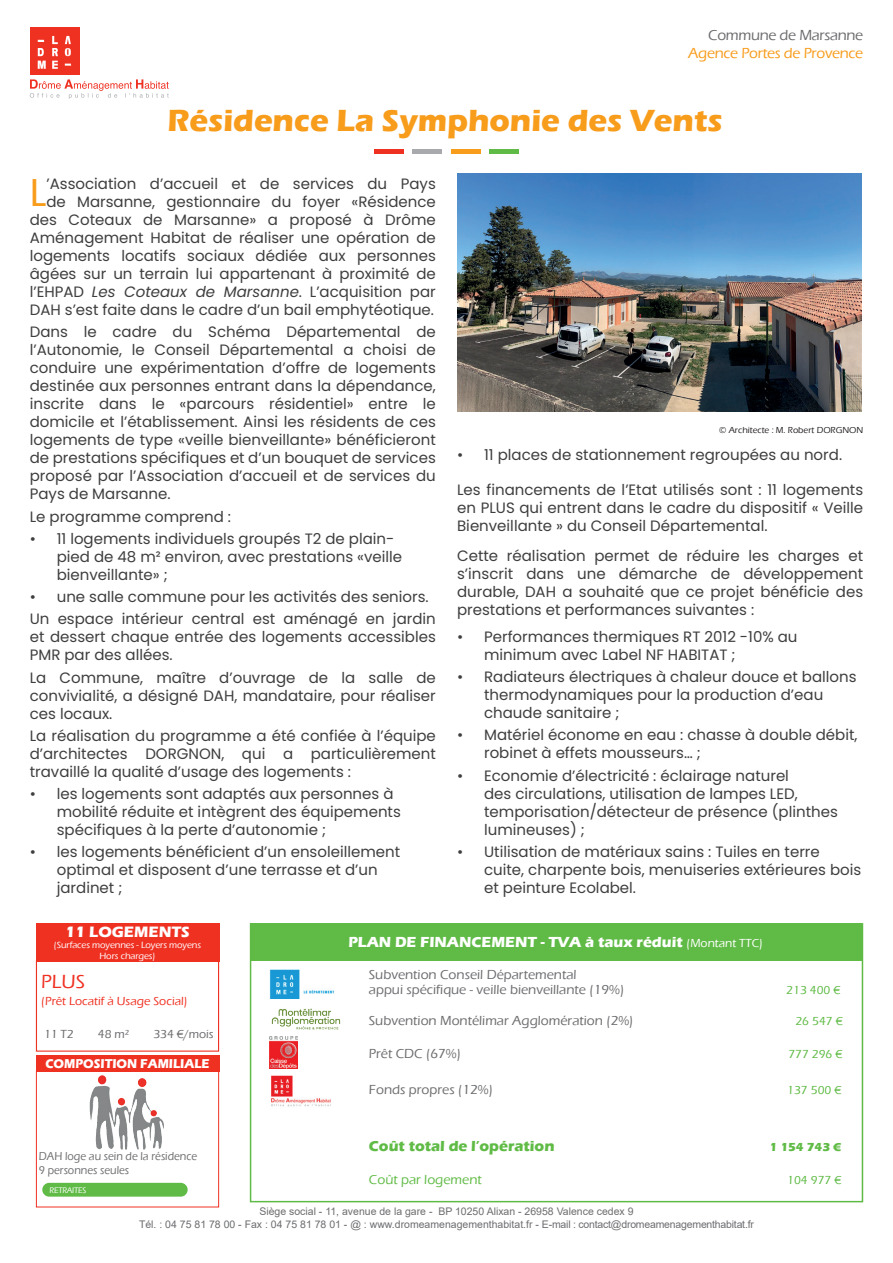
<style>
.page{position:relative;width:893px;height:1263px;background:#fff}
.page>*{position:absolute;margin:0;border:0;box-sizing:border-box;transform-origin:0 0}
.t1{font:38.7px "Poppins";color:#f89c1c}
.t2{font:700 31.5px "Eras ITC";color:#f89c1c}
.t3{font:500 19.65px "Eras ITC";color:#ef3122}
.t4{font:700 15.6px "Eras ITC";color:#fff}
.t5{font:15px/18px "Poppins";color:#3e3e3f}
.t6{font:700 15px "Eras ITC";color:#fff}
.t7{font:500 15px "Eras ITC";letter-spacing:-.02em;color:#f89c1c}
.t8{font:700 15px "Eras ITC";color:#60bb46}
.t9{font:500 15px "Eras ITC";letter-spacing:-.02em;color:#6c6d70}
.t10{font:500 13.5px/15px "Eras ITC";color:#6c6d70}
.t11{font:500 13.5px "Eras ITC";color:#60bb46}
.t12{font:700 13.2px "Eras ITC";color:#fff;scale:.92 1}
.t13{font:500 12px "Eras ITC";color:#60bb46}
.t14{font:500 12px "Eras ITC";color:#ef3122}
.t15{font:500 12px "Eras ITC";color:#6c6d70}
.t16{font:700 12px "Eras ITC";color:#60bb46}
.t17{font:500 11.7px/14.1px "Eras ITC";color:#6c6d70;scale:.92 1}
.t18{font:10.5px/12.6px "Arial";color:#6c6d70;text-align:center}
.t19{font:500 9.3px/10.8px "Eras ITC";letter-spacing:-.01em;color:#fff;text-align:center}
.t20{font:500 9px "Eras ITC";color:#231f20}
.t21{font:500 8.25px "Eras ITC";letter-spacing:-.025em;color:#fff}
.s1{font-style:italic}
.s2{font-weight:500;font-size:12px}
</style>
<div class="page">
<hr style="left:374px;top:149px;width:30px;height:4px;background:#ef3122">
<hr style="left:412px;top:149px;width:30px;height:4px;background:#a8a9ad">
<hr style="left:451px;top:149px;width:29px;height:4px;background:#f89c1c">
<hr style="left:489px;top:149px;width:30px;height:4px;background:#60bb46">
<svg style="left:30px;top:79px;width:139px;height:20px"></svg>
<div style="left:30px;top:28px;width:50px;height:47px;background:#ef3122"></div>
<svg style="left:38px;top:40px;width:6px;height:2px"></svg>
<svg style="left:52px;top:36px;width:6px;height:33px"></svg>
<svg style="left:38px;top:48px;width:8px;height:21px"></svg>
<svg style="left:65px;top:36px;width:6px;height:20px"></svg>
<svg style="left:65px;top:64px;width:6px;height:2px"></svg>
<div style="left:250px;top:923px;width:612px;height:37px;background:#60bb46"></div>
<img style="left:271px;top:1075px;width:60px;height:32px">
<img style="left:270px;top:969px;width:64px;height:30px">
<img style="left:270px;top:1036px;width:27px;height:32px">
<img style="left:457px;top:173px;width:404px;height:239px">
<img style="left:271px;top:1008px;width:70px;height:22px">
<div style="left:36px;top:1055px;width:183px;height:16px;background:#ef3122"></div>
<div style="left:36px;top:1071px;width:183px;height:136px;border:1px solid #ef3122"></div>
<img style="left:90px;top:1075px;width:57px;height:74px">
<div style="left:42px;top:1183px;width:146px;height:13px;background:#60bb46;border-radius:7px"></div>
<div style="left:36px;top:960px;width:183px;height:92px;border:1px solid #ef3122"></div>
<div style="left:36px;top:923px;width:183px;height:39px;background:#ef3122"></div>
<p class="t9" style="left:708px;top:27px;width:156px">Commune de Marsanne</p>
<p class="t7" style="left:688px;top:45px;width:177px">Agence Portes de Provence</p>
<h2 class="t2" style="left:167px;top:102px;width:557px">Résidence La Symphonie des Vents</h2>
<p class="t5" style="left:30px;top:175px;width:408px;text-align:right">’Association d’accueil et de services du Pays de Marsanne, gestionnaire du foyer «Résidence des Coteaux de Marsanne» a proposé à Drôme Aménagement Habitat de réaliser une opération de logements locatifs sociaux dédiée aux personnes âgées sur un terrain lui appartenant à proximité de l’EHPAD <span class="s1">Les Coteaux de Marsanne</span>. L’acquisition par DAH s’est faite dans le cadre d’un bail emphytéotique.</p>
<p class="t5" style="left:30px;top:323px;width:408px;text-align:justify">Dans le cadre du Schéma Départemental de l’Autonomie, le Conseil Départemental a choisi de conduire une expérimentation d’offre de logements destinée aux personnes entrant dans la dépendance, inscrite dans le «parcours résidentiel» entre le domicile et l’établissement. Ainsi les résidents de ces logements de type «veille bienveillante» bénéficieront de prestations spécifiques et d’un bouquet de services proposé par l’Association d’accueil et de services du Pays de Marsanne.</p>
<p class="t5" style="left:30px;top:507px;width:203px">Le programme comprend :</p>
<p class="t5" style="left:57px;top:530px;width:347px;text-indent:-27px">• 11 logements individuels groupés T2 de plain&shy;pied de 48 m² environ, avec prestations «veille bienveillante» ;</p>
<p class="t5" style="left:30px;top:586px;width:408px;line-height:22.2px">• une salle commune pour les activités des seniors.<br>Un espace intérieur central est aménagé en jardin</p>
<p class="t5" style="left:30px;top:628px;width:408px">et dessert chaque entrée des logements accessibles<br>PMR par des allées.</p>
<p class="t5" style="left:30px;top:668px;width:408px;text-align:justify">La Commune, maître d’ouvrage de la salle de convivialité, a désigné DAH, mandataire, pour réaliser ces locaux.</p>
<p class="t5" style="left:30px;top:727px;width:408px;text-align:justify">La réalisation du programme a été confiée à l’équipe d’architectes DORGNON, qui a particulièrement travaillé la qualité d’usage des logements :</p>
<p class="t5" style="left:57px;top:785px;width:346px;text-indent:-27px">• les logements sont adaptés aux personnes à mobilité réduite et intègrent des équipements spécifiques à la perte d’autonomie ;</p>
<p class="t5" style="left:57px;top:843px;width:345px;text-indent:-27px">• les logements bénéficient d’un ensoleillement optimal et disposent d’une terrasse et d’un jardinet ;</p>
<h1 class="t1" style="left:30px;top:170px;width:18px">L</h1>
<p class="t20" style="left:719px;top:425px;width:145px">© Architecte : M. Robert DORGNON</p>
<p class="t5" style="left:457px;top:446px;width:386px">• 11 places de stationnement regroupées au nord.</p>
<p class="t5" style="left:457px;top:481px;width:408px;text-align:justify">Les financements de l’Etat utilisés sont : 11 logements en PLUS qui entrent dans le cadre du dispositif « Veille Bienveillante » du Conseil Départemental.</p>
<p class="t5" style="left:457px;top:547px;width:408px;text-align:justify">Cette réalisation permet de réduire les charges et s’inscrit dans une démarche de développement durable, DAH a souhaité que ce projet bénéficie des prestations et performances suivantes :</p>
<p class="t5" style="left:484px;top:628px;width:315px;text-indent:-27px">• Performances thermiques RT 2012 -10% au minimum avec Label NF HABITAT ;</p>
<p class="t5" style="left:484px;top:668px;width:374px;text-indent:-27px">• Radiateurs électriques à chaleur douce et ballons thermodynamiques pour la production d’eau chaude sanitaire ;</p>
<p class="t5" style="left:484px;top:726px;width:375px;text-indent:-27px">• Matériel économe en eau : chasse à double débit, robinet à effets mousseurs… ;</p>
<p class="t5" style="left:484px;top:766px;width:355px;text-indent:-27px">• Economie d’électricité : éclairage naturel<br>des circulations, utilisation de lampes LED, temporisation/détecteur de présence (plinthes lumineuses) ;</p>
<p class="t5" style="left:484px;top:843px;width:379px;text-indent:-27px">• Utilisation de matériaux sains : Tuiles en terre cuite, charpente bois, menuiseries extérieures bois et peinture Ecolabel.</p>
<p class="t4" style="left:65px;top:923px;width:126px">11 LOGEMENTS</p>
<p class="t19" style="left:54px;top:940px;width:149px">(Surfaces moyennes - Loyers moyens<br>Hors charges)</p>
<h3 class="t3" style="left:41px;top:971px;width:45px">PLUS</h3>
<p class="t14" style="left:41px;top:994px;width:148px">(Prêt Locatif à Usage Social)</p>
<p class="t15" style="left:44px;top:1027px;width:31px">11 T2</p>
<p class="t15" style="left:98px;top:1027px;width:33px">48 m²</p>
<p class="t15" style="left:153px;top:1027px;width:62px">334 €/mois</p>
<p class="t12" style="left:45px;top:1056px;width:180px">COMPOSITION FAMILIALE</p>
<p class="t17" style="left:39px;top:1149px;width:174px">DAH loge au sein de la résidence<br>9 personnes seules</p>
<p class="t21" style="left:50px;top:1185px;width:38px">RETRAITES</p>
<p class="t6" style="left:348px;top:933px;width:416px">PLAN DE FINANCEMENT - TVA à taux réduit <span class="s2">(Montant TTC)</span></p>
<p class="t10" style="left:369px;top:967px;width:257px">Subvention Conseil Départemental<br>appui spécifique - veille bienveillante (19%)</p>
<p class="t13" style="left:786px;top:983px;width:56px">213 400 €</p>
<p class="t10" style="left:369px;top:1013px;width:266px">Subvention Montélimar Agglomération (2%)</p>
<p class="t13" style="left:795px;top:1014px;width:49px">26 547 €</p>
<p class="t10" style="left:369px;top:1046px;width:94px">Prêt CDC (67%)</p>
<p class="t13" style="left:788px;top:1047px;width:56px">777 296 €</p>
<p class="t10" style="left:369px;top:1082px;width:126px">Fonds propres (12%)</p>
<p class="t13" style="left:787px;top:1083px;width:56px">137 500 €</p>
<p class="t8" style="left:369px;top:1137px;width:187px">Coût total de l’opération</p>
<p class="t16" style="left:769px;top:1140px;width:73px">1 154 743 €</p>
<p class="t11" style="left:369px;top:1172px;width:114px">Coût par logement</p>
<p class="t13" style="left:787px;top:1173px;width:56px">104 977 €</p>
<p class="t18" style="left:139px;top:1205px;width:616px">Siège social - 11, avenue de la gare - BP 10250 Alixan - 26958 Valence cedex 9<br>Tél. : 04 75 81 78 00 - Fax : 04 75 81 78 01 - @ : www.dromeamenagementhabitat.fr - E-mail : contact@dromeamenagementhabitat.fr</p>
</div>
